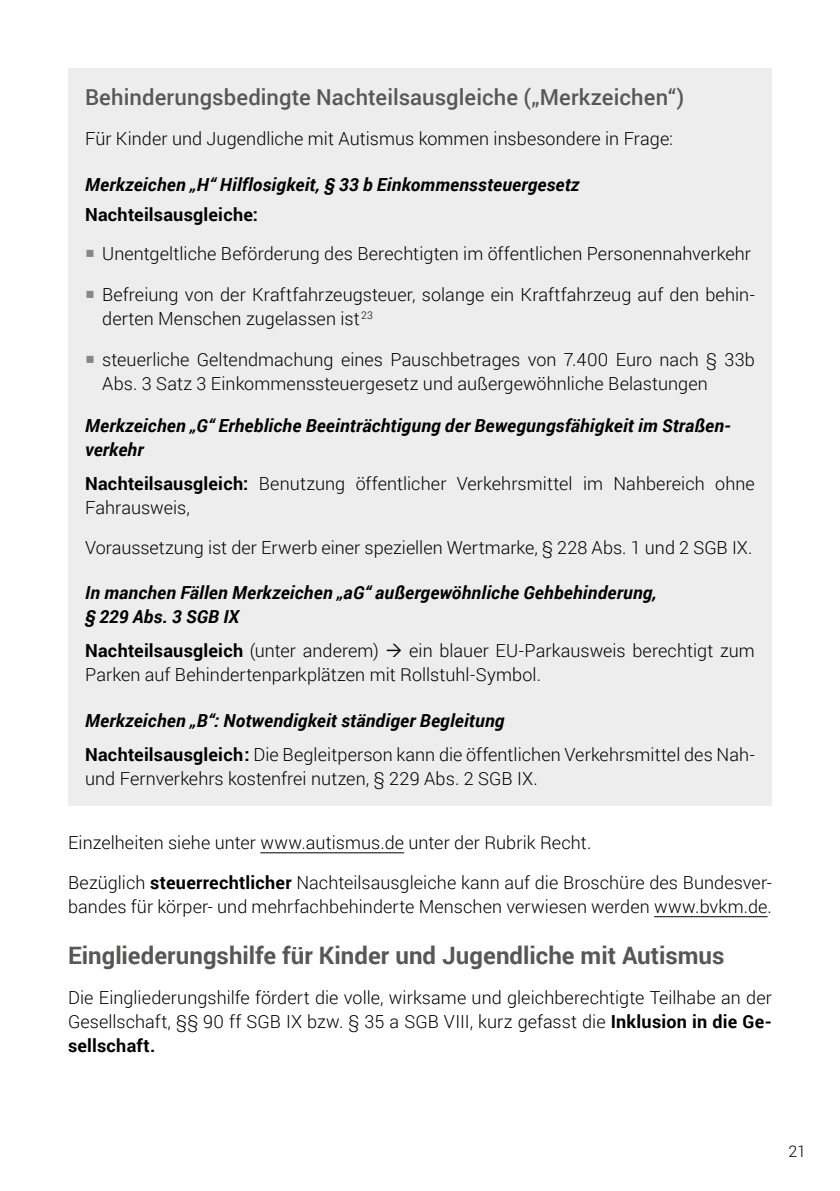
<style>
.page{position:relative;width:840px;height:1191px;background:#fff}
.page>*{position:absolute;margin:0;border:0;box-sizing:border-box;transform-origin:0 0}
.t1{font:700 24px "Roboto";color:#575756}
.t2{font:500 22px "Roboto";letter-spacing:.005em;color:#575756}
.t3{font:300 18px/24px "Roboto";letter-spacing:.005em;color:#000}
.t4{font:italic 700 18px/24px "Roboto";letter-spacing:.015em;color:#000}
.t5{font:700 18px "Roboto";letter-spacing:.01em;color:#000}
.t6{font:300 16px "Roboto";color:#000}
.s1{font-weight:700}
.s2{font-weight:300}
.s3{font-weight:700;font-style:italic}
</style>
<div class="page">
<div style="left:68px;top:68px;width:703px;height:737px;background:#ededed"></div>
<hr style="left:260px;top:852px;width:144px;height:1px;background:#000">
<hr style="left:653px;top:916px;width:114px;height:1px;background:#000">
<p class="t2" style="left:85px;top:82px;width:600px">Behinderungsbedingte Nachteilsausgleiche („Merkzeichen“)</p>
<p class="t3" style="left:85px;top:126px;width:589px">Für Kinder und Jugendliche mit Autismus kommen insbesondere in Frage:</p>
<p class="t4" style="left:85px;top:172px;width:495px">Merkzeichen „H“ Hilflosigkeit, § 33 b Einkommenssteuergesetz</p>
<p class="t5" style="left:85px;top:202px;width:174px">Nachteilsausgleiche:</p>
<p class="t3" style="left:102px;top:241px;width:650px">Unentgeltliche Beförderung des Berechtigten im öffentlichen Personennahverkehr</p>
<p class="t3" style="left:102px;top:282px;width:653px">Befreiung von der Kraftfahrzeugsteuer, solange ein Kraftfahrzeug auf den behin&shy;derten Menschen zugelassen ist<sup>23</sup></p>
<p class="t3" style="left:102px;top:347px;width:653px">steuerliche Geltendmachung eines Pauschbetrages von 7.400 Euro nach § 33b<br>Abs. 3 Satz 3 Einkommenssteuergesetz und außergewöhnliche Belastungen</p>
<p class="t4" style="left:85px;top:412px;width:647px">Merkzeichen „G“ Erhebliche Beeinträchtigung der Bewegungsfähigkeit im Straßen&shy;verkehr</p>
<p class="t3" style="left:85px;top:470px;width:671px"><span class="s1">Nachteilsausgleich:</span> Benutzung öffentlicher Verkehrsmittel im Nahbereich ohne<br>Fahrausweis,</p>
<p class="t3" style="left:85px;top:534px;width:668px">Voraussetzung ist der Erwerb einer speziellen Wertmarke, § 228 Abs. 1 und 2 SGB IX.</p>
<p class="t4" style="left:85px;top:580px;width:573px">In manchen Fällen Merkzeichen „aG“ außergewöhnliche Gehbehinderung, § 229 Abs. 3 SGB IX</p>
<p class="t5" style="left:85px;top:638px;width:295px">Nachteilsausgleich <span class="s2">(unter anderem)</span></p>
<p class="t3" style="left:85px;top:638px;width:670px;text-indent:324px">ein blauer EU-Parkausweis berechtigt zum<br>Parken auf Behindertenparkplätzen mit Rollstuhl-Symbol.</p>
<p class="t3" style="left:85px;top:703px;width:670px;line-height:33.8px"><span class="s3">Merkzeichen „B“: Notwendigkeit ständiger Begleitung<br></span><span class="s1">Nachteilsausgleich:</span> Die Begleitperson kann die öffentlichen Verkehrsmittel des Nah-</p>
<p class="t3" style="left:85px;top:766px;width:454px">und Fernverkehrs kostenfrei nutzen, § 229 Abs. 2 SGB IX.</p>
<p class="t3" style="left:68px;top:829px;width:524px">Einzelheiten siehe unter www.autismus.de unter der Rubrik Recht.</p>
<p class="t3" style="left:68px;top:869px;width:704px">Bezüglich <span class="s1">steuerrechtlicher</span> Nachteilsausgleiche kann auf die Broschüre des Bundesver&shy;bandes für körper- und mehrfachbehinderte Menschen verwiesen werden www.bvkm.de.</p>
<h1 class="t1" style="left:68px;top:938px;width:657px">Eingliederungshilfe für Kinder und Jugendliche mit Autismus</h1>
<p class="t3" style="left:68px;top:984px;width:704px;text-align:justify">Die Eingliederungshilfe fördert die volle, wirksame und gleichberechtigte Teilhabe an der Gesellschaft, §§ 90 ff SGB IX bzw. § 35 a SGB VIII, kurz gefasst die <span class="s1">Inklusion in die Ge&shy;sellschaft.</span></p>
<p class="t6" style="left:787px;top:1140px;width:19px">21</p>
</div>
